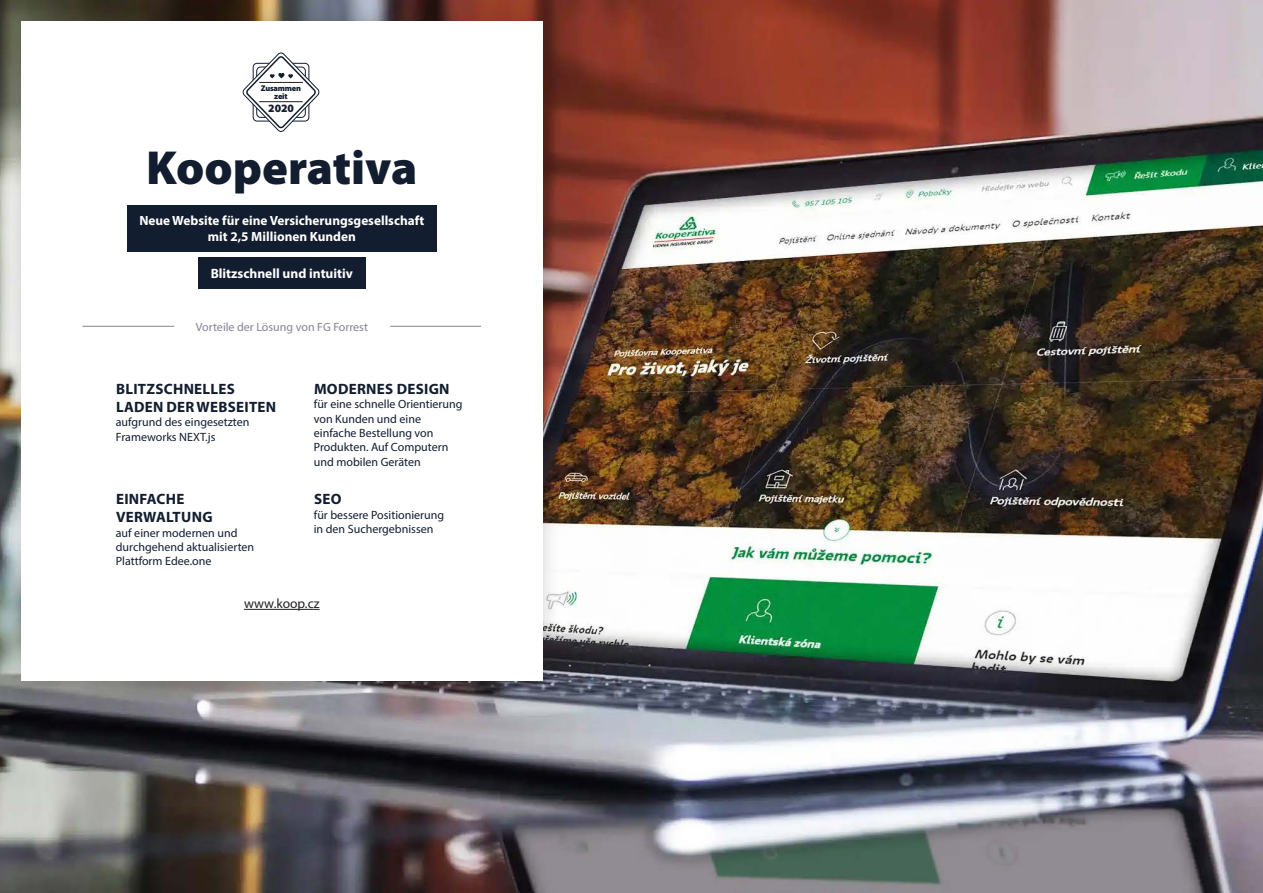
<style>
.page{position:relative;width:1263px;height:893px;background:#fff}
.page>*{position:absolute;margin:0;border:0;box-sizing:border-box;transform-origin:0 0}
.t1{font:900 48px "Myriad Pro";color:#121d2f}
.t2{font:700 15px/18px "Myriad Pro";letter-spacing:.02em;color:#121d2f}
.t3{font:700 13.5px "Myriad Pro";color:#fff}
.t4{font:13.5px "Myriad Pro";color:#231f20}
.t5{font:700 13.35px/16px "Myriad Pro";color:#fff;text-align:center}
.t6{font:12px/14.4px "Myriad Pro";color:#121d2f}
.t7{font:12px "Myriad Pro";color:#858490}
.t8{font:900 11.25px "Myriad Pro";color:#121d2f}
.t9{font:900 8.25px/8.2px "Myriad Pro";letter-spacing:-.025em;color:#121d2f;text-align:center}
</style>
<div class="page">
<img style="left:0;top:0;width:1263px;height:893px">
<div style="left:2px;top:2px;width:559px;height:697px;background:#231f20;opacity:.2"></div>
<div style="left:21px;top:21px;width:521px;height:659px;background:#fff"></div>
<div style="left:127px;top:205px;width:310px;height:47px;background:#121d2f"></div>
<div style="left:198px;top:258px;width:168px;height:31px;background:#121d2f"></div>
<hr style="left:244px;top:609px;width:76px;height:1px;background:#231f20">
<svg style="left:242px;top:52px;width:78px;height:80px"></svg>
<hr style="left:82px;top:326px;width:92px;height:1px;background:#858490">
<hr style="left:390px;top:326px;width:91px;height:1px;background:#858490">
<p class="t9" style="left:261px;top:83px;width:42px">Zusammen zeit</p>
<p class="t8" style="left:268px;top:100px;width:27px">2020</p>
<p class="t1" style="left:146px;top:136px;width:273px">Kooperativa</p>
<p class="t5" style="left:139px;top:212px;width:286px">Neue Website für eine Versicherungsgesellschaft mit 2,5 Millionen Kunden</p>
<p class="t3" style="left:211px;top:265px;width:144px">Blitzschnell und intuitiv</p>
<p class="t7" style="left:196px;top:319px;width:173px">Vorteile der Lösung von FG Forrest</p>
<p class="t2" style="left:116px;top:379px;width:162px">BLITZSCHNELLES<br>LADEN DER WEBSEITEN</p>
<p class="t6" style="left:116px;top:415px;width:135px">aufgrund des eingesetzten<br>Frameworks NEXT.js</p>
<p class="t2" style="left:116px;top:490px;width:98px">EINFACHE<br>VERWALTUNG</p>
<p class="t6" style="left:116px;top:525px;width:140px">auf einer modernen und durchgehend aktualisierten<br>Plattform Edee.one</p>
<p class="t2" style="left:314px;top:379px;width:137px">MODERNES DESIGN</p>
<p class="t6" style="left:314px;top:397px;width:150px">für eine schnelle Orientierung von Kunden und eine einfache Bestellung von<br>Produkten. Auf Computern und mobilen Geräten</p>
<p class="t2" style="left:314px;top:490px;width:29px">SEO</p>
<p class="t6" style="left:314px;top:507px;width:132px">für bessere Positionierung in den Suchergebnissen</p>
<p class="t4" style="left:244px;top:595px;width:77px">www.koop.cz</p>
</div>
